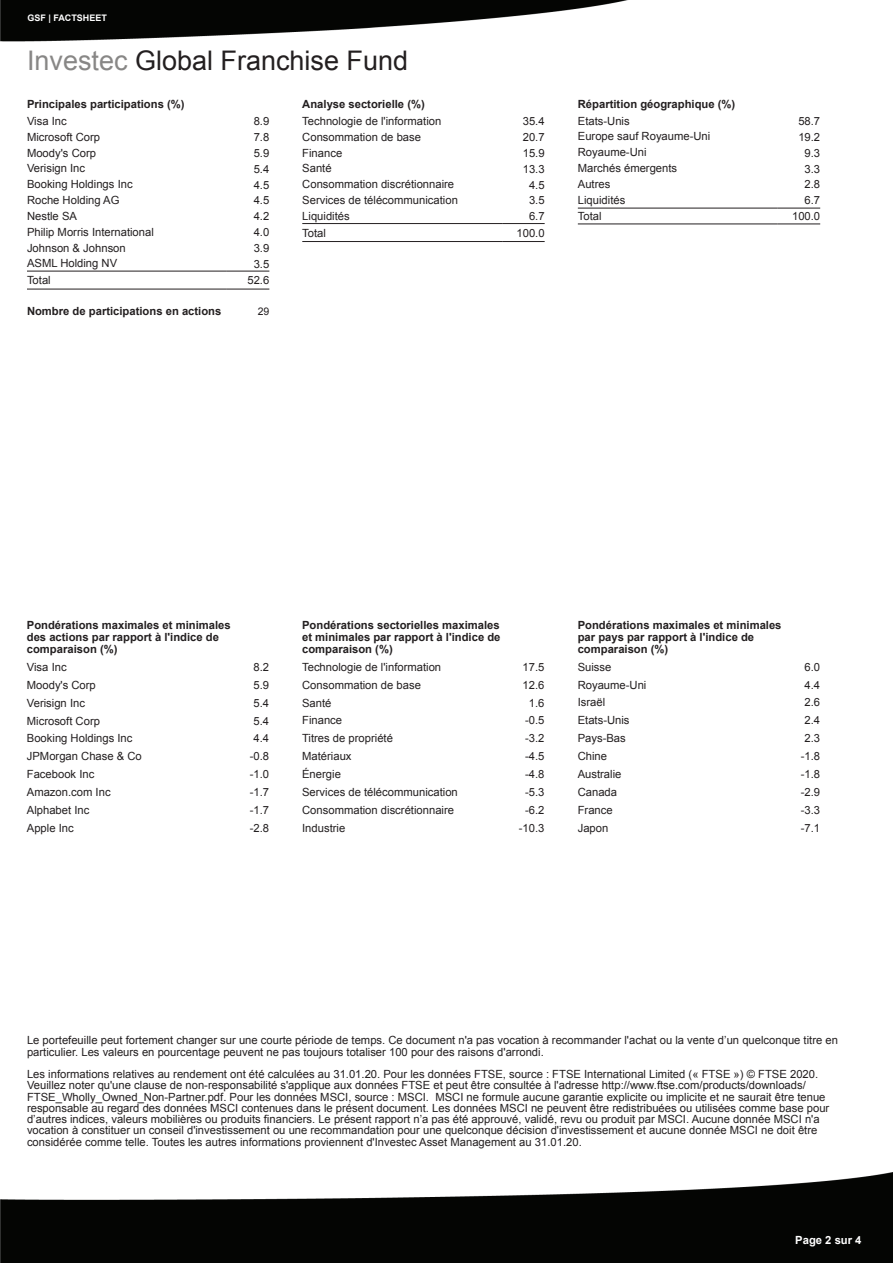
<style>
.page{position:relative;width:893px;height:1263px;background:#fff}
.page>*{position:absolute;margin:0;border:0;box-sizing:border-box;transform-origin:0 0}
.t1{font:27px "Arial";color:#231f20}
.t2{font:11.25px/11.2px "Arial";color:#231f20}
.t3{font:700 11.25px/12px "Arial";color:#231f20}
.t4{font:700 11.25px "Arial";color:#fff}
.t5{font:10.5px "Arial";color:#231f20}
.t6{font:700 9px "Arial";color:#fff}
.s1{color:#888786}
</style>
<div class="page">
<img style="left:0;top:0;width:628px;height:42px">
<hr style="left:27px;top:271px;width:200px;height:1px;background:#231f20">
<hr style="left:227px;top:271px;width:42px;height:1px;background:#231f20">
<hr style="left:27px;top:289px;width:200px;height:1px;background:#231f20">
<hr style="left:227px;top:289px;width:42px;height:1px;background:#231f20">
<hr style="left:302px;top:223px;width:200px;height:1px;background:#231f20">
<hr style="left:502px;top:223px;width:43px;height:1px;background:#231f20">
<hr style="left:302px;top:241px;width:200px;height:1px;background:#231f20">
<hr style="left:502px;top:241px;width:43px;height:1px;background:#231f20">
<hr style="left:578px;top:208px;width:200px;height:1px;background:#231f20">
<hr style="left:778px;top:208px;width:42px;height:1px;background:#231f20">
<hr style="left:578px;top:224px;width:200px;height:1px;background:#231f20">
<hr style="left:778px;top:224px;width:42px;height:1px;background:#231f20">
<img style="left:0;top:1172px;width:893px;height:91px">
<p class="t6" style="left:27px;top:12px;width:81px">GSF | FACTSHEET</p>
<h1 class="t1" style="left:27px;top:43px;width:383px"><span class="s1">Investec</span> Global Franchise Fund</h1>
<p class="t3" style="left:27px;top:99px;width:159px">Principales participations (%)</p>
<p class="t2" style="left:27px;top:115px;width:41px">Visa Inc</p>
<p class="t2" style="left:254px;top:116px;width:17px">8.9</p>
<p class="t2" style="left:27px;top:131px;width:75px">Microsoft Corp</p>
<p class="t2" style="left:254px;top:132px;width:17px">7.8</p>
<p class="t2" style="left:27px;top:147px;width:71px">Moody's Corp</p>
<p class="t2" style="left:254px;top:147px;width:17px">5.9</p>
<p class="t2" style="left:27px;top:163px;width:60px">Verisign Inc</p>
<p class="t2" style="left:254px;top:163px;width:17px">5.4</p>
<p class="t2" style="left:27px;top:179px;width:107px">Booking Holdings Inc</p>
<p class="t2" style="left:254px;top:179px;width:17px">4.5</p>
<p class="t2" style="left:27px;top:195px;width:94px">Roche Holding AG</p>
<p class="t2" style="left:254px;top:195px;width:17px">4.5</p>
<p class="t2" style="left:27px;top:210px;width:52px">Nestle SA</p>
<p class="t2" style="left:254px;top:211px;width:17px">4.2</p>
<p class="t2" style="left:27px;top:226px;width:128px">Philip Morris International</p>
<p class="t2" style="left:254px;top:227px;width:17px">4.0</p>
<p class="t2" style="left:27px;top:242px;width:100px">Johnson &amp; Johnson</p>
<p class="t2" style="left:254px;top:243px;width:17px">3.9</p>
<p class="t2" style="left:27px;top:258px;width:92px">ASML Holding NV</p>
<p class="t2" style="left:254px;top:258px;width:17px">3.5</p>
<p class="t2" style="left:27px;top:275px;width:25px">Total</p>
<p class="t2" style="left:247px;top:275px;width:23px">52.6</p>
<p class="t3" style="left:27px;top:306px;width:196px">Nombre de participations en actions</p>
<p class="t5" style="left:258px;top:304px;width:13px">29</p>
<p class="t3" style="left:302px;top:99px;width:124px">Analyse sectorielle (%)</p>
<p class="t2" style="left:302px;top:115px;width:141px">Technologie de l'information</p>
<p class="t2" style="left:523px;top:116px;width:23px">35.4</p>
<p class="t2" style="left:302px;top:131px;width:120px">Consommation de base</p>
<p class="t2" style="left:523px;top:132px;width:23px">20.7</p>
<p class="t2" style="left:302px;top:147px;width:42px">Finance</p>
<p class="t2" style="left:523px;top:147px;width:23px">15.9</p>
<p class="t2" style="left:302px;top:163px;width:31px">Santé</p>
<p class="t2" style="left:523px;top:163px;width:23px">13.3</p>
<p class="t2" style="left:302px;top:179px;width:153px">Consommation discrétionnaire</p>
<p class="t2" style="left:529px;top:179px;width:17px">4.5</p>
<p class="t2" style="left:302px;top:195px;width:157px">Services de télécommunication</p>
<p class="t2" style="left:529px;top:195px;width:17px">3.5</p>
<p class="t2" style="left:302px;top:210px;width:49px">Liquidités</p>
<p class="t2" style="left:529px;top:211px;width:17px">6.7</p>
<p class="t2" style="left:302px;top:227px;width:25px">Total</p>
<p class="t2" style="left:516px;top:227px;width:30px">100.0</p>
<p class="t3" style="left:578px;top:99px;width:159px">Répartition géographique (%)</p>
<p class="t2" style="left:578px;top:115px;width:53px">Etats-Unis</p>
<p class="t2" style="left:798px;top:116px;width:23px">58.7</p>
<p class="t2" style="left:578px;top:131px;width:134px">Europe sauf Royaume-Uni</p>
<p class="t2" style="left:798px;top:131px;width:23px">19.2</p>
<p class="t2" style="left:578px;top:147px;width:70px">Royaume-Uni</p>
<p class="t2" style="left:805px;top:147px;width:17px">9.3</p>
<p class="t2" style="left:578px;top:163px;width:101px">Marchés émergents</p>
<p class="t2" style="left:805px;top:163px;width:17px">3.3</p>
<p class="t2" style="left:578px;top:179px;width:34px">Autres</p>
<p class="t2" style="left:805px;top:179px;width:17px">2.8</p>
<p class="t2" style="left:578px;top:194px;width:49px">Liquidités</p>
<p class="t2" style="left:805px;top:195px;width:17px">6.7</p>
<p class="t2" style="left:578px;top:210px;width:25px">Total</p>
<p class="t2" style="left:792px;top:211px;width:30px">100.0</p>
<p class="t3" style="left:27px;top:619px;width:205px">Pondérations maximales et minimales des actions par rapport à l'indice de comparaison (%)</p>
<p class="t2" style="left:27px;top:661px;width:41px">Visa Inc</p>
<p class="t2" style="left:254px;top:661px;width:17px">8.2</p>
<p class="t2" style="left:27px;top:679px;width:71px">Moody's Corp</p>
<p class="t2" style="left:254px;top:679px;width:17px">5.9</p>
<p class="t2" style="left:27px;top:697px;width:60px">Verisign Inc</p>
<p class="t2" style="left:254px;top:697px;width:17px">5.4</p>
<p class="t2" style="left:27px;top:715px;width:75px">Microsoft Corp</p>
<p class="t2" style="left:254px;top:715px;width:17px">5.4</p>
<p class="t2" style="left:27px;top:733px;width:107px">Booking Holdings Inc</p>
<p class="t2" style="left:254px;top:733px;width:17px">4.4</p>
<p class="t2" style="left:27px;top:751px;width:117px">JPMorgan Chase &amp; Co</p>
<p class="t2" style="left:250px;top:751px;width:21px">-0.8</p>
<p class="t2" style="left:27px;top:769px;width:69px">Facebook Inc</p>
<p class="t2" style="left:250px;top:769px;width:21px">-1.0</p>
<p class="t2" style="left:27px;top:787px;width:85px">Amazon.com Inc</p>
<p class="t2" style="left:250px;top:787px;width:21px">-1.7</p>
<p class="t2" style="left:27px;top:805px;width:64px">Alphabet Inc</p>
<p class="t2" style="left:250px;top:805px;width:21px">-1.7</p>
<p class="t2" style="left:27px;top:823px;width:48px">Apple Inc</p>
<p class="t2" style="left:250px;top:823px;width:21px">-2.8</p>
<p class="t3" style="left:302px;top:619px;width:200px;text-align:justify">Pondérations sectorielles maximales et minimales par rapport à l'indice de comparaison (%)</p>
<p class="t2" style="left:302px;top:661px;width:141px">Technologie de l'information</p>
<p class="t2" style="left:523px;top:661px;width:23px">17.5</p>
<p class="t2" style="left:302px;top:679px;width:120px">Consommation de base</p>
<p class="t2" style="left:523px;top:679px;width:23px">12.6</p>
<p class="t2" style="left:302px;top:697px;width:31px">Santé</p>
<p class="t2" style="left:529px;top:697px;width:17px">1.6</p>
<p class="t2" style="left:302px;top:715px;width:42px">Finance</p>
<p class="t2" style="left:525px;top:715px;width:21px">-0.5</p>
<p class="t2" style="left:302px;top:733px;width:92px">Titres de propriété</p>
<p class="t2" style="left:525px;top:733px;width:21px">-3.2</p>
<p class="t2" style="left:302px;top:751px;width:51px">Matériaux</p>
<p class="t2" style="left:525px;top:751px;width:21px">-4.5</p>
<p class="t2" style="left:302px;top:769px;width:40px">Énergie</p>
<p class="t2" style="left:525px;top:769px;width:21px">-4.8</p>
<p class="t2" style="left:302px;top:787px;width:157px">Services de télécommunication</p>
<p class="t2" style="left:525px;top:787px;width:21px">-5.3</p>
<p class="t2" style="left:302px;top:805px;width:153px">Consommation discrétionnaire</p>
<p class="t2" style="left:525px;top:805px;width:21px">-6.2</p>
<p class="t2" style="left:302px;top:823px;width:45px">Industrie</p>
<p class="t2" style="left:519px;top:823px;width:27px">-10.3</p>
<p class="t3" style="left:578px;top:619px;width:205px">Pondérations maximales et minimales par pays par rapport à l'indice de comparaison (%)</p>
<p class="t2" style="left:578px;top:661px;width:35px">Suisse</p>
<p class="t2" style="left:804px;top:661px;width:17px">6.0</p>
<p class="t2" style="left:578px;top:679px;width:70px">Royaume-Uni</p>
<p class="t2" style="left:804px;top:679px;width:17px">4.4</p>
<p class="t2" style="left:578px;top:697px;width:29px">Israël</p>
<p class="t2" style="left:804px;top:697px;width:17px">2.6</p>
<p class="t2" style="left:578px;top:715px;width:53px">Etats-Unis</p>
<p class="t2" style="left:804px;top:715px;width:17px">2.4</p>
<p class="t2" style="left:578px;top:733px;width:50px">Pays-Bas</p>
<p class="t2" style="left:804px;top:733px;width:17px">2.3</p>
<p class="t2" style="left:578px;top:751px;width:31px">Chine</p>
<p class="t2" style="left:801px;top:751px;width:21px">-1.8</p>
<p class="t2" style="left:578px;top:769px;width:45px">Australie</p>
<p class="t2" style="left:801px;top:769px;width:21px">-1.8</p>
<p class="t2" style="left:578px;top:787px;width:41px">Canada</p>
<p class="t2" style="left:801px;top:787px;width:21px">-2.9</p>
<p class="t2" style="left:578px;top:805px;width:37px">France</p>
<p class="t2" style="left:801px;top:805px;width:21px">-3.3</p>
<p class="t2" style="left:578px;top:823px;width:32px">Japon</p>
<p class="t2" style="left:801px;top:823px;width:21px">-7.1</p>
<p class="t2" style="left:27px;top:1035px;width:812px">Le portefeuille peut fortement changer sur une courte période de temps. Ce document n'a pas vocation à recommander l'achat ou la vente d’un quelconque titre en particulier. Les valeurs en pourcentage peuvent ne pas toujours totaliser 100 pour des raisons d'arrondi.</p>
<p class="t2" style="left:27px;top:1069px;width:804px">Les informations relatives au rendement ont été calculées au 31.01.20. Pour les données FTSE, source : FTSE International Limited (« FTSE ») © FTSE 2020.<br>Veuillez noter qu'une clause de non-responsabilité s'applique aux données FTSE et peut être consultée à l'adresse http://www.ftse.com/products/downloads/ FTSE_Wholly_Owned_Non-Partner.pdf. Pour les données MSCI, source : MSCI. MSCI ne formule aucune garantie explicite ou implicite et ne saurait être tenue responsable au regard des données MSCI contenues dans le présent document. Les données MSCI ne peuvent être redistribuées ou utilisées comme base pour d’autres indices, valeurs mobilières ou produits financiers. Le présent rapport n’a pas été approuvé, validé, revu ou produit par MSCI. Aucune donnée MSCI n'a vocation à constituer un conseil d'investissement ou une recommandation pour une quelconque décision d'investissement et aucune donnée MSCI ne doit être considérée comme telle. Toutes les autres informations proviennent d'Investec Asset Management au 31.01.20.</p>
<p class="t4" style="left:795px;top:1232px;width:68px">Page 2 sur 4</p>
</div>
